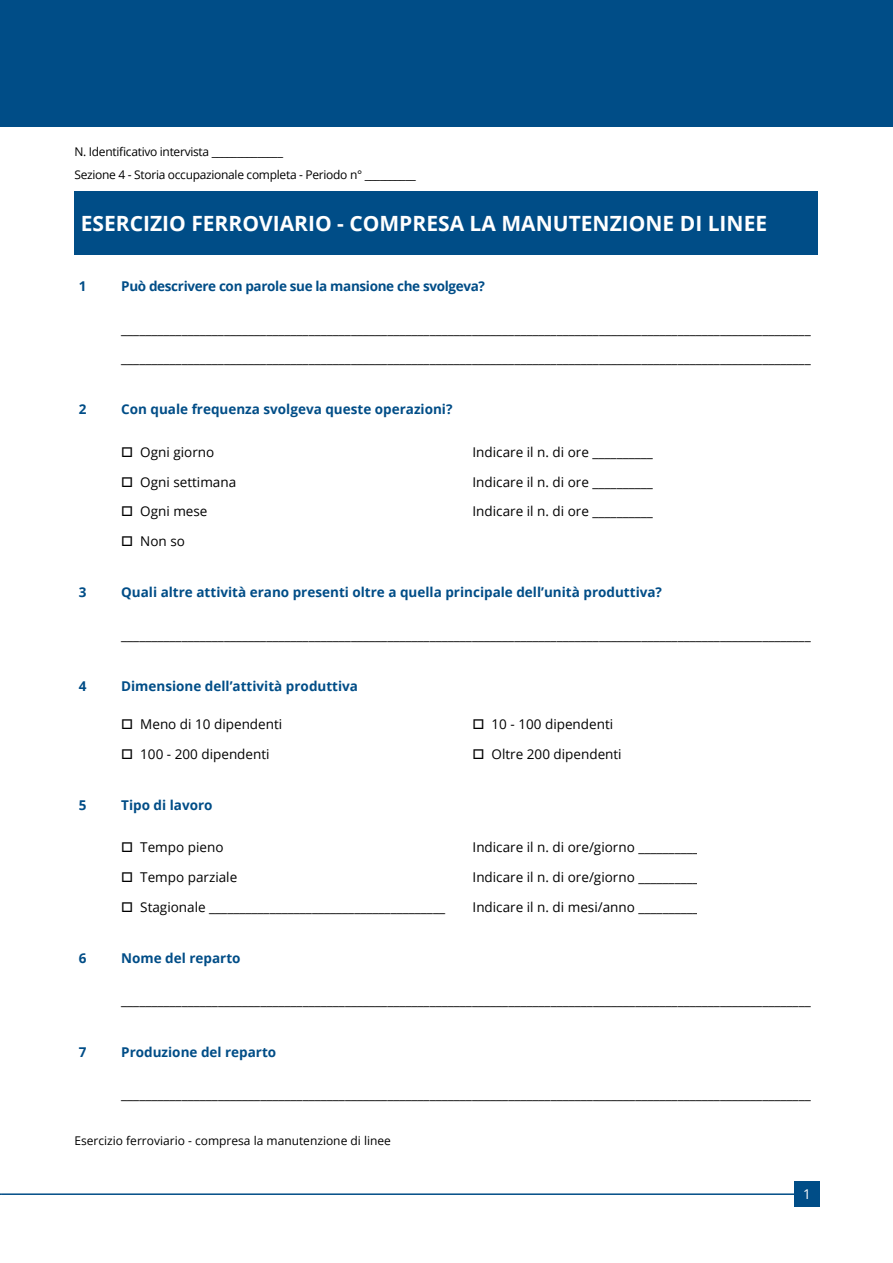
<style>
.page{position:relative;width:893px;height:1263px;background:#fff}
.page>*{position:absolute;margin:0;border:0;box-sizing:border-box;transform-origin:0 0}
.t1{font:700 21px "Open Sans";color:#fff}
.t2{font:13.5px "Open Sans";color:#000}
.t3{font:700 13.5px "Open Sans";color:#004d87}
.t4{font:700 13.5px "Open Sans";letter-spacing:-.025em;color:#004d87}
.t5{font:13.5px "Open Sans";color:#fff}
.t6{font:12px/22.5px "Open Sans";letter-spacing:-.025em;color:#000}
.t7{font:12px "Open Sans";color:#000}
</style>
<div class="page">
<hr style="left:0;top:0;width:1px;height:127px;background:#004d87">
<div style="left:1px;top:0;width:892px;height:127px;background:#004d87"></div>
<hr style="left:1px;top:1193px;width:802px;height:2px;background:#004d87">
<div style="left:794px;top:1181px;width:26px;height:26px;background:#004d87"></div>
<div style="left:74px;top:191px;width:743px;height:64px;background:#004d87"></div>
<p class="t6" style="left:74px;top:140px;width:343px">N. Identificativo intervista ______________<br>Sezione 4 - Storia occupazionale completa - Periodo n° __________</p>
<h1 class="t1" style="left:81px;top:209px;width:688px">ESERCIZIO FERROVIARIO - COMPRESA LA MANUTENZIONE DI LINEE</h1>
<p class="t3" style="left:79px;top:277px;width:9px">1</p>
<p class="t4" style="left:121px;top:277px;width:365px">Può descrivere con parole sue la mansione che svolgeva?</p>
<p class="t2" style="left:121px;top:319px;width:691px">__________________________________________________________________________________________________________________</p>
<p class="t2" style="left:121px;top:349px;width:691px">__________________________________________________________________________________________________________________</p>
<p class="t3" style="left:79px;top:400px;width:9px">2</p>
<p class="t3" style="left:121px;top:400px;width:333px">Con quale frequenza svolgeva queste operazioni?</p>
<p class="t2" style="left:121px;top:443px;width:95px">□ Ogni giorno</p>
<p class="t2" style="left:473px;top:443px;width:182px">Indicare il n. di ore __________</p>
<p class="t2" style="left:121px;top:472px;width:116px">□ Ogni settimana</p>
<p class="t2" style="left:473px;top:472px;width:182px">Indicare il n. di ore __________</p>
<p class="t2" style="left:121px;top:502px;width:88px">□ Ogni mese</p>
<p class="t2" style="left:473px;top:502px;width:182px">Indicare il n. di ore __________</p>
<p class="t2" style="left:121px;top:532px;width:65px">□ Non so</p>
<p class="t3" style="left:79px;top:583px;width:9px">3</p>
<p class="t3" style="left:121px;top:583px;width:542px">Quali altre attività erano presenti oltre a quella principale dell’unità produttiva?</p>
<p class="t2" style="left:121px;top:626px;width:691px">__________________________________________________________________________________________________________________</p>
<p class="t3" style="left:79px;top:676px;width:9px">4</p>
<p class="t3" style="left:121px;top:676px;width:238px">Dimensione dell’attività produttiva</p>
<p class="t2" style="left:121px;top:715px;width:163px">□ Meno di 10 dipendenti</p>
<p class="t2" style="left:473px;top:715px;width:142px">□ 10 - 100 dipendenti</p>
<p class="t2" style="left:121px;top:745px;width:150px">□ 100 - 200 dipendenti</p>
<p class="t2" style="left:473px;top:745px;width:151px">□ Oltre 200 dipendenti</p>
<p class="t3" style="left:79px;top:795px;width:9px">5</p>
<p class="t3" style="left:121px;top:795px;width:93px">Tipo di lavoro</p>
<p class="t2" style="left:121px;top:838px;width:104px">□ Tempo pieno</p>
<p class="t2" style="left:473px;top:838px;width:228px">Indicare il n. di ore/giorno __________</p>
<p class="t2" style="left:121px;top:868px;width:118px">□ Tempo parziale</p>
<p class="t2" style="left:473px;top:868px;width:228px">Indicare il n. di ore/giorno __________</p>
<p class="t2" style="left:121px;top:898px;width:325px">□ Stagionale _______________________________________</p>
<p class="t2" style="left:473px;top:898px;width:234px">Indicare il n. di mesi/anno ___________</p>
<p class="t3" style="left:79px;top:948px;width:9px">6</p>
<p class="t3" style="left:121px;top:948px;width:121px">Nome del reparto</p>
<p class="t2" style="left:121px;top:991px;width:691px">__________________________________________________________________________________________________________________</p>
<p class="t3" style="left:79px;top:1042px;width:9px">7</p>
<p class="t3" style="left:121px;top:1042px;width:157px">Produzione del reparto</p>
<p class="t2" style="left:121px;top:1085px;width:691px">__________________________________________________________________________________________________________________</p>
<p class="t7" style="left:74px;top:1132px;width:318px">Esercizio ferroviario - compresa la manutenzione di linee</p>
<p class="t5" style="left:803px;top:1184px;width:9px">1</p>
</div>
